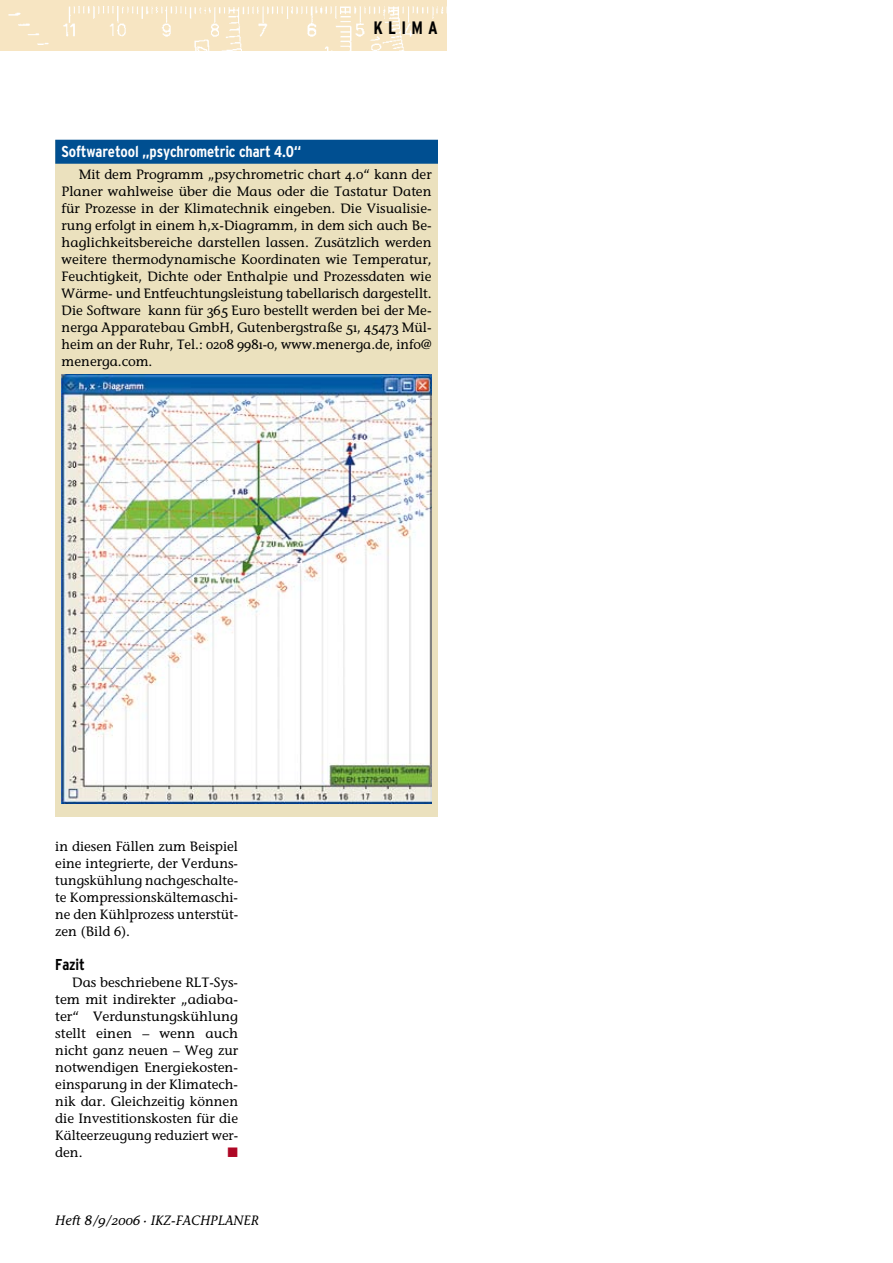
<style>
.page{position:relative;width:893px;height:1263px;background:#fff}
.page>*{position:absolute;margin:0;border:0;box-sizing:border-box;transform-origin:0 0}
.t1{font:700 condensed 18px "IKZ Head";letter-spacing:.295em;color:#000}
.t2{font:700 condensed 15.75px "IKZ Head";letter-spacing:-.01em;color:#fff}
.t3{font:700 condensed 15.75px "IKZ Head";color:#000}
.t4{font:13.5px/17px "IKZ";color:#000;text-align:justify}
.t5{font:italic 13.5px "IKZ";color:#000}
.t6{font:13.5px "IKZ";color:#ae0725}
</style>
<div class="page">
<div style="left:0;top:0;width:446px;height:51px;background:#f7e5c2"></div>
<div style="left:55px;top:140px;width:383px;height:676px;background:#ebe1be"></div>
<div style="left:55px;top:140px;width:383px;height:24px;background:#004f91"></div>
<img style="left:62px;top:374px;width:370px;height:430px">
<h1 class="t1" style="left:373px;top:18px;width:66px">Klima</h1>
<p class="t2" style="left:62px;top:143px;width:241px">Softwaretool „psychrometric chart 4.0“</p>
<p class="t4" style="left:62px;top:165px;width:371px;text-indent:17px">Mit dem Programm „psychrometric chart 4.0“ kann der Planer wahlweise über die Maus oder die Tastatur Daten für Prozesse in der Klimatechnik eingeben. Die Visualisie&shy;rung erfolgt in einem h,x-Diagramm, in dem sich auch Be&shy;haglichkeitsbereiche darstellen lassen. Zusätzlich werden weitere thermodynamische Koordinaten wie Temperatur, Feuchtigkeit, Dichte oder Enthalpie und Prozessdaten wie Wärme- und Entfeuchtungsleistung tabellarisch dargestellt.<br>Die Software kann für 365 Euro bestellt werden bei der Me&shy;nerga Apparatebau GmbH, Gutenbergstraße 51, 45473 Mül&shy;heim an der Ruhr, Tel.: 0208 9981-0, www.menerga.de, info@ menerga.com.</p>
<p class="t4" style="left:55px;top:837px;width:184px">in diesen Fällen zum Beispiel eine integrierte, der Verduns&shy;tungskühlung nachgeschalte&shy;te Kompressionskältemaschi&shy;ne den Kühlprozess unterstüt&shy;zen (Bild 6).</p>
<p class="t3" style="left:55px;top:955px;width:31px">Fazit</p>
<p class="t4" style="left:55px;top:973px;width:184px;text-indent:17px">Das beschriebene RLT-Sys&shy;tem mit indirekter „adiaba&shy;ter“ Verdunstungskühlung stellt einen – wenn auch nicht ganz neuen – Weg zur notwendigen Energiekosten&shy;einsparung in der Klimatech&shy;nik dar. Gleichzeitig können die Investitionskosten für die Kälteerzeugung reduziert wer&shy;den.</p>
<p class="t6" style="left:228px;top:1144px;width:12px">∂</p>
<p class="t5" style="left:55px;top:1212px;width:205px">Heft 8/9/2006 · IKZ-FACHPLANER</p>
</div>
